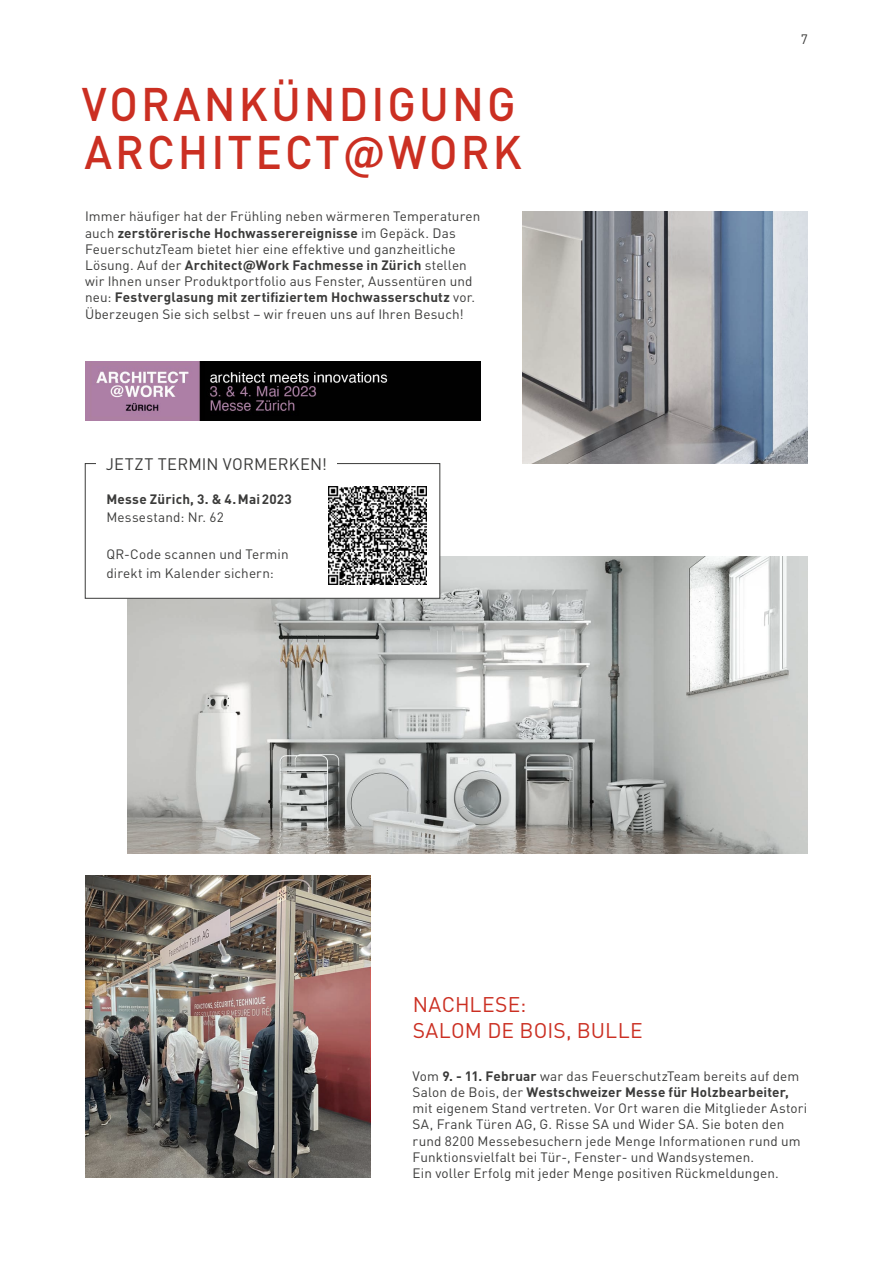
<style>
.page{position:relative;width:893px;height:1263px;background:#fff}
.page>*{position:absolute;margin:0;border:0;box-sizing:border-box;transform-origin:0 0}
.t1{font:500 46.5px/48px "DIN Pro";letter-spacing:.07em;color:#cb2f22;scale:.95 1}
.t2{font:21px/25.2px "DIN Pro";letter-spacing:.01em;color:#cb2f22}
.t3{font:16.5px "DIN Pro";letter-spacing:.01em;color:#3b3b3a}
.t4{font:13.5px/16.2px "DIN Pro";letter-spacing:.01em;color:#3b3b3a}
.t5{font:700 13.5px "DIN Pro";letter-spacing:.015em;color:#3b3b3a}
.s1{font-weight:700}
</style>
<div class="page">
<svg style="left:128px;top:556px;width:680px;height:298px;background:#b8bab8"></svg>
<img style="left:85px;top:875px;width:285px;height:303px">
<div style="left:85px;top:463px;width:355px;height:135px;background:#fff;border:1px solid #3b3b3a"></div>
<div style="left:96px;top:457px;width:241px;height:15px;background:#fff"></div>
<img style="left:329px;top:487px;width:97px;height:97px">
<svg style="left:85px;top:361px;width:395px;height:60px;background:#40333e"></svg>
<svg style="left:523px;top:211px;width:285px;height:252px;background:#999ea4"></svg>
<h1 class="t1" style="left:82px;top:78px;width:465px">VORANKÜNDIGUNG<br>ARCHITECT@WORK</h1>
<p class="t4" style="left:85px;top:208px;width:397px">Immer häufiger hat der Frühling neben wärmeren Temperaturen auch <span class="s1">zerstörerische Hochwasserereignisse</span> im Gepäck. Das FeuerschutzTeam bietet hier eine effektive und ganzheitliche Lösung. Auf der <span class="s1">Architect@Work Fachmesse in Zürich</span> stellen wir Ihnen unser Produktportfolio aus Fenster, Aussentüren und neu: <span class="s1">Festverglasung mit zertifiziertem Hochwasserschutz</span> vor.<br>Überzeugen Sie sich selbst – wir freuen uns auf Ihren Besuch!</p>
<p class="t3" style="left:106px;top:452px;width:223px">JETZT TERMIN VORMERKEN!</p>
<p class="t5" style="left:106px;top:489px;width:187px">Messe Zürich, 3. &amp; 4.Mai2023</p>
<p class="t4" style="left:106px;top:509px;width:119px">Messestand: Nr. 62</p>
<p class="t4" style="left:106px;top:544px;width:184px;line-height:18.5px">QR-Code scannen und Termin direkt im Kalender sichern:</p>
<p class="t4" style="left:801px;top:31px;width:9px">7</p>
<h2 class="t2" style="left:413px;top:991px;width:231px">NACHLESE:<br>SALOM DE BOIS, BULLE</h2>
<p class="t4" style="left:413px;top:1067px;width:396px">Vom <span class="s1">9. - 11. Februar</span> war das FeuerschutzTeam bereits auf dem Salon de Bois, der <span class="s1">Westschweizer Messe für Holzbearbeiter, </span>mit eigenem Stand vertreten. Vor Ort waren die Mitglieder Astori SA, Frank Türen AG, G. Risse SA und Wider SA. Sie boten den rund 8200 Messebesuchern jede Menge Informationen rund um Funktionsvielfalt bei Tür-, Fenster- und Wandsystemen.<br>Ein voller Erfolg mit jeder Menge positiven Rückmeldungen.</p>
</div>
